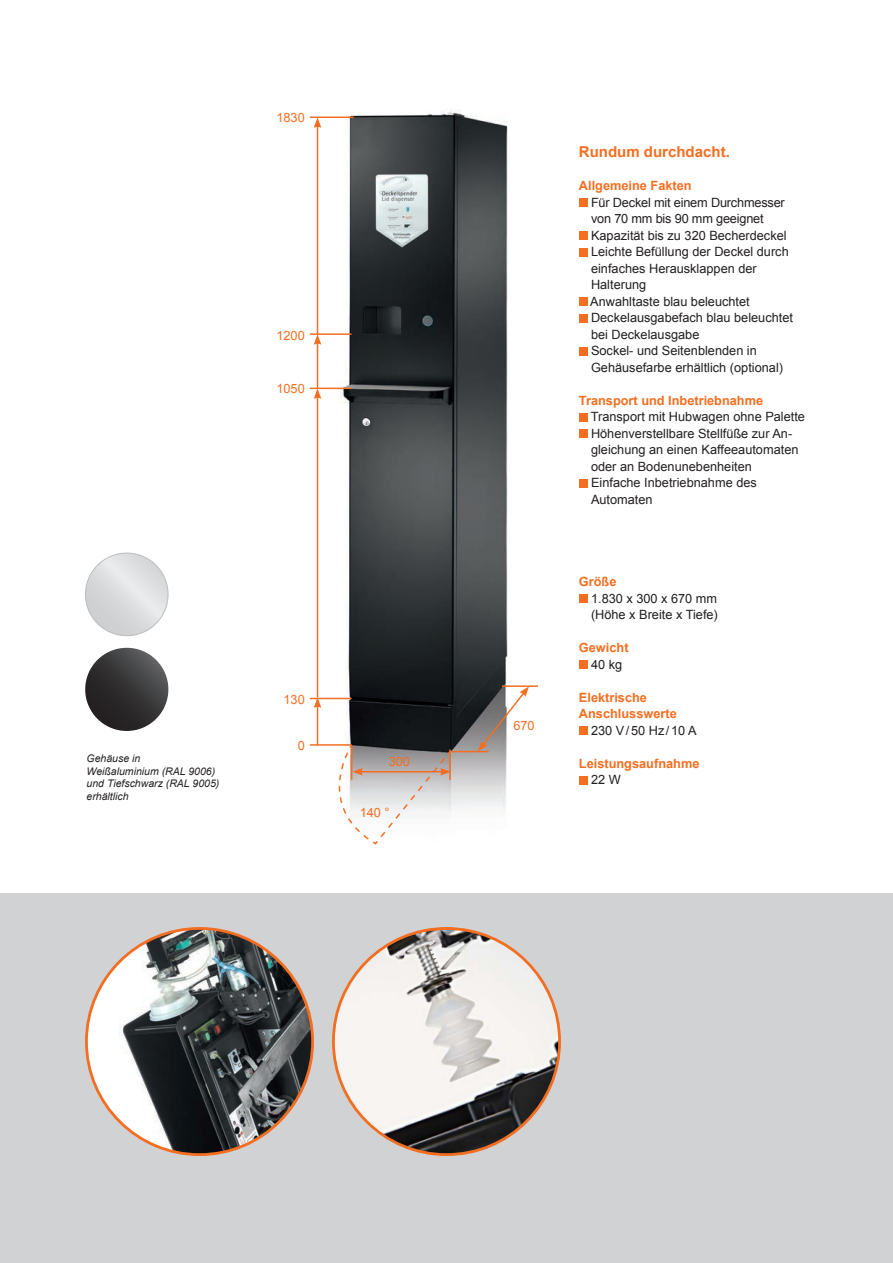
<style>
.page{position:relative;width:893px;height:1263px;background:#fff}
.page>*{position:absolute;margin:0;border:0;box-sizing:border-box;transform-origin:0 0}
.t1{font:700 15px "Arial";color:#f36e21}
.t2{font:12.75px/16.5px "Arial";color:#231f20}
.t3{font:700 12.75px/16.5px "Arial";color:#f36e21}
.t4{font:12.75px "Arial";color:#f36e21}
.t5{font:italic 10.5px/12.6px "Arial";color:#231f20}
</style>
<div class="page">
<img style="left:336px;top:109px;width:172px;height:703px">
<div style="left:0;top:893px;width:893px;height:370px;background:#d1d2d4"></div>
<div style="left:579px;top:198px;width:8px;height:9px;background:#f36e21"></div>
<div style="left:579px;top:231px;width:8px;height:9px;background:#f36e21"></div>
<div style="left:579px;top:248px;width:8px;height:8px;background:#f36e21"></div>
<div style="left:579px;top:297px;width:8px;height:9px;background:#f36e21"></div>
<div style="left:579px;top:314px;width:8px;height:8px;background:#f36e21"></div>
<div style="left:579px;top:347px;width:8px;height:8px;background:#f36e21"></div>
<div style="left:579px;top:413px;width:8px;height:8px;background:#f36e21"></div>
<div style="left:579px;top:429px;width:8px;height:9px;background:#f36e21"></div>
<div style="left:579px;top:479px;width:8px;height:8px;background:#f36e21"></div>
<img style="left:333px;top:928px;width:227px;height:226px;border-radius:113px">
<img style="left:86px;top:928px;width:227px;height:226px;border-radius:113px">
<div style="left:579px;top:594px;width:8px;height:9px;background:#f36e21"></div>
<div style="left:579px;top:660px;width:8px;height:9px;background:#f36e21"></div>
<div style="left:579px;top:726px;width:8px;height:9px;background:#f36e21"></div>
<div style="left:579px;top:776px;width:8px;height:8px;background:#f36e21"></div>
<svg style="left:85px;top:648px;width:83px;height:83px;background:#383638"></svg>
<svg style="left:85px;top:553px;width:83px;height:83px;background:#dbdcde"></svg>
<div style="left:85px;top:553px;width:83px;height:83px;border:1px solid #bcbdc0;border-radius:50%"></div>
<hr style="left:317px;top:126px;width:1px;height:208px;background:#f36e21">
<svg style="left:314px;top:118px;width:7px;height:10px"></svg>
<hr style="left:310px;top:117px;width:44px;height:1px;background:#f36e21">
<hr style="left:310px;top:744px;width:42px;height:2px;background:#f36e21">
<hr style="left:310px;top:698px;width:42px;height:1px;background:#f36e21">
<hr style="left:310px;top:388px;width:42px;height:1px;background:#f36e21">
<hr style="left:310px;top:333px;width:42px;height:2px;background:#f36e21">
<hr style="left:449px;top:751px;width:40px;height:1px;background:#f36e21">
<svg style="left:478px;top:686px;width:51px;height:65px"></svg>
<hr style="left:502px;top:685px;width:36px;height:2px;background:#f36e21">
<hr style="left:317px;top:706px;width:1px;height:39px;background:#f36e21">
<svg style="left:314px;top:697px;width:7px;height:11px"></svg>
<hr style="left:317px;top:397px;width:1px;height:300px;background:#f36e21">
<svg style="left:314px;top:389px;width:7px;height:10px"></svg>
<hr style="left:317px;top:342px;width:1px;height:46px;background:#f36e21">
<svg style="left:314px;top:334px;width:7px;height:11px"></svg>
<svg style="left:327px;top:744px;width:125px;height:101px"></svg>
<hr style="left:449px;top:749px;width:2px;height:31px;background:#f36e21">
<p class="t4" style="left:276px;top:109px;width:30px">1830</p>
<p class="t4" style="left:276px;top:327px;width:30px">1200</p>
<p class="t4" style="left:276px;top:380px;width:30px">1050</p>
<p class="t5" style="left:87px;top:752px;width:134px">Gehäuse in<br>Weißaluminium (RAL 9006) und Tiefschwarz (RAL 9005) erhältlich</p>
<p class="t4" style="left:283px;top:691px;width:23px">130</p>
<p class="t4" style="left:298px;top:737px;width:9px">0</p>
<p class="t4" style="left:389px;top:753px;width:23px">300</p>
<p class="t4" style="left:360px;top:804px;width:31px">140 °</p>
<p class="t4" style="left:513px;top:717px;width:23px">670</p>
<p class="t1" style="left:579px;top:142px;width:152px">Rundum durchdacht.</p>
<p class="t3" style="left:579px;top:178px;width:114px">Allgemeine Fakten</p>
<p class="t2" style="left:590px;top:194px;width:204px">Für Deckel mit einem Durchmesser von 70 mm bis 90 mm geeignet<br>Kapazität bis zu 320 Becherdeckel<br>Leichte Befüllung der Deckel durch einfaches Herausklappen der<br>Halterung<br>Anwahltaste blau beleuchtet<br>Deckelausgabefach blau beleuchtet bei Deckelausgabe<br>Sockel- und Seitenblenden in<br>Gehäusefarbe erhältlich (optional)</p>
<p class="t3" style="left:579px;top:392px;width:186px">Transport und Inbetriebnahme</p>
<p class="t2" style="left:591px;top:409px;width:216px">Transport mit Hubwagen ohne Palette<br>Höhenverstellbare Stellfüße zur An&shy;gleichung an einen Kaffeeautomaten oder an Bodenunebenheiten<br>Einfache Inbetriebnahme des<br>Automaten</p>
<p class="t3" style="left:579px;top:574px;width:39px">Größe</p>
<p class="t2" style="left:591px;top:590px;width:128px">1.830 x 300 x 670 mm (Höhe x Breite x Tiefe)</p>
<p class="t3" style="left:579px;top:640px;width:51px">Gewicht</p>
<p class="t2" style="left:591px;top:656px;width:33px">40 kg</p>
<p class="t3" style="left:579px;top:689px;width:99px">Elektrische<br>Anschlusswerte</p>
<p class="t2" style="left:591px;top:722px;width:107px">230 V / 50 Hz / 10 A</p>
<p class="t3" style="left:579px;top:755px;width:122px">Leistungsaufnahme</p>
<p class="t2" style="left:591px;top:772px;width:31px">22 W</p>
</div>
